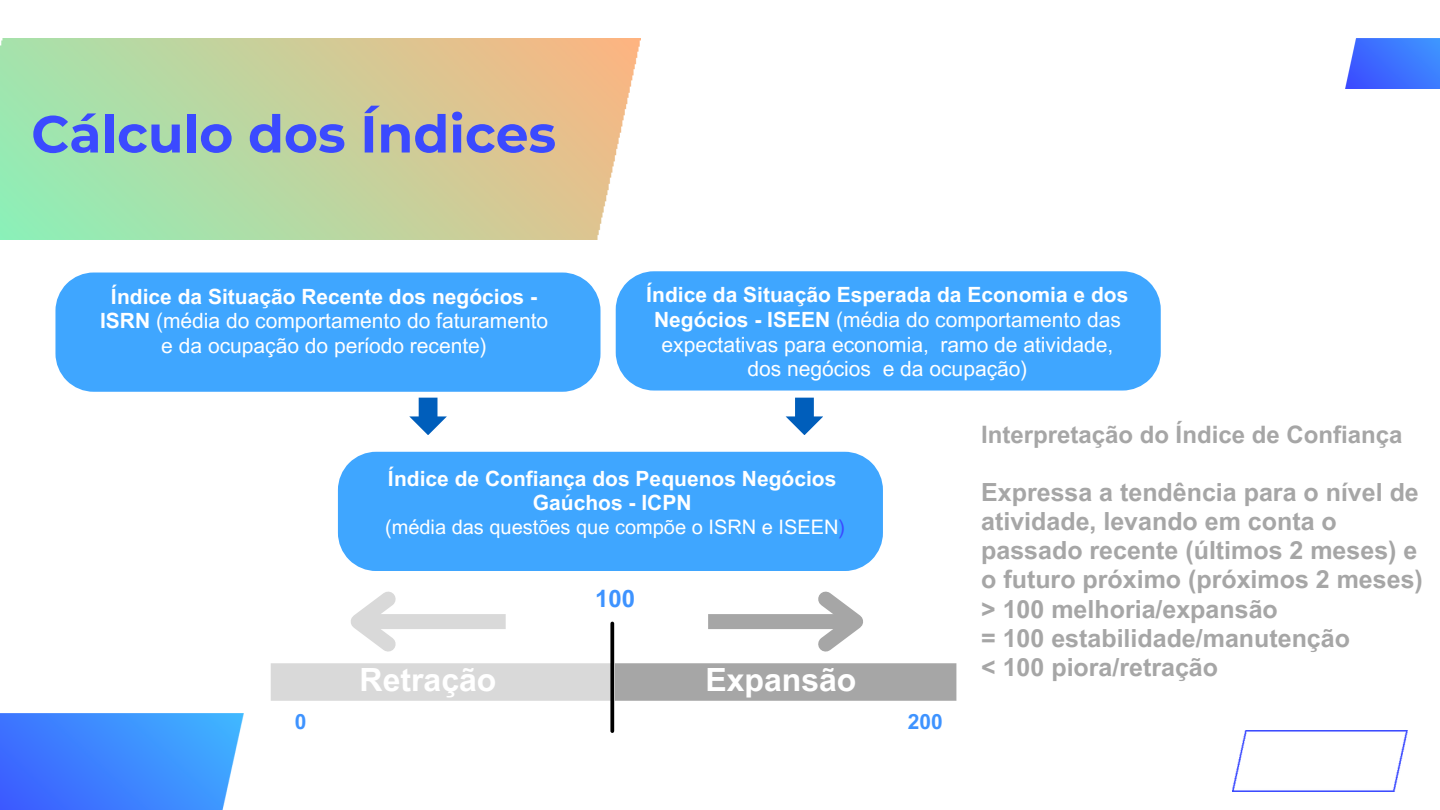
<style>
.page{position:relative;width:1440px;height:810px;background:#fff}
.page>*{position:absolute;margin:0;border:0;box-sizing:border-box;transform-origin:0 0}
.t1{font:700 52px "Montserrat";color:#3b4aff}
.t2{font:700 32px "Arial MT Pro";color:#fff}
.t3{font:700 25px/29.2px "Arial MT Pro";color:#a6a6a6}
.t4{font:700 24px "Arial MT Pro";color:#a6a6a6}
.t5{font:700 24px "Arial MT Pro";color:#3e93ff}
.t6{font:21px/24.8px "Arial MT Pro";color:#fff;text-align:center}
.t7{font:700 21px/24.8px "Arial MT Pro";color:#fff;text-align:center}
.t8{font:700 21px "Arial MT Pro";color:#3e93ff}
.t9{font:20px "Arial MT Pro";color:#fff}
.s1{font-weight:700}
.s2{color:#3b4aff}
</style>
<div class="page">
<img style="left:0;top:713px;width:244px;height:97px">
<img style="left:1232px;top:731px;width:176px;height:60px">
<img style="left:1346px;top:39px;width:94px;height:49px">
<div style="left:55px;top:273px;width:546px;height:119px;background:#3fa6ff"></div>
<div style="left:616px;top:271px;width:545px;height:120px;background:#3fa6ff"></div>
<div style="left:338px;top:452px;width:545px;height:119px;background:#3fa6ff"></div>
<div style="left:615px;top:663px;width:341px;height:38px;background:#a6a6a6"></div>
<div style="left:271px;top:663px;width:341px;height:38px;background:#d9d9d9"></div>
<svg style="left:610px;top:623px;width:4px;height:108px"></svg>
<div style="left:708px;top:614px;width:148px;height:15px;background:#a6a6a6"></div>
<svg style="left:805px;top:591px;width:76px;height:73px"></svg>
<div style="left:358px;top:614px;width:148px;height:15px;background:#d9d9d9"></div>
<svg style="left:351px;top:591px;width:45px;height:61px"></svg>
<svg style="left:409px;top:398px;width:38px;height:37px"></svg>
<svg style="left:786px;top:398px;width:37px;height:37px"></svg>
<h3 class="t1" style="left:31px;top:102px;width:526px">Cálculo dos Índices</h3>
<p class="t6" style="left:100px;top:287px;width:450px"><span class="s1">Índice da Situação Recente dos negócios -<br>ISRN</span> (média do comportamento do faturamento e da ocupação do período recente)</p>
<p class="t6" style="left:646px;top:285px;width:484px"><span class="s1">Índice da Situação Esperada da Economia e dos Negócios - ISEEN</span> (média do comportamento das expectativas para economia, ramo de atividade, dos negócios e da ocupação)</p>
<h3 class="t7" style="left:388px;top:468px;width:450px">Índice de Confiança dos Pequenos Negócios<br>Gaúchos - ICPN</h3>
<h2 class="t9" style="left:385px;top:520px;width:462px">(média das questões que compõe o ISRN e ISEEN<span class="s2">)</span></h2>
<p class="t5" style="left:595px;top:590px;width:42px">100</p>
<p class="t2" style="left:360px;top:668px;width:138px">Retração</p>
<h2 class="t2" style="left:705px;top:668px;width:153px">Expansão</h2>
<p class="t8" style="left:295px;top:714px;width:13px">0</p>
<h4 class="t8" style="left:908px;top:714px;width:37px">200</h4>
<p class="t4" style="left:981px;top:425px;width:423px">Interpretação do Índice de Confiança</p>
<h3 class="t3" style="left:981px;top:480px;width:443px">Expressa a tendência para o nível de atividade, levando em conta o passado recente (últimos 2 meses) e o futuro próximo (próximos 2 meses) &gt; 100 melhoria/expansão<br>= 100 estabilidade/manutenção<br>&lt; 100 piora/retração</h3>
</div>
